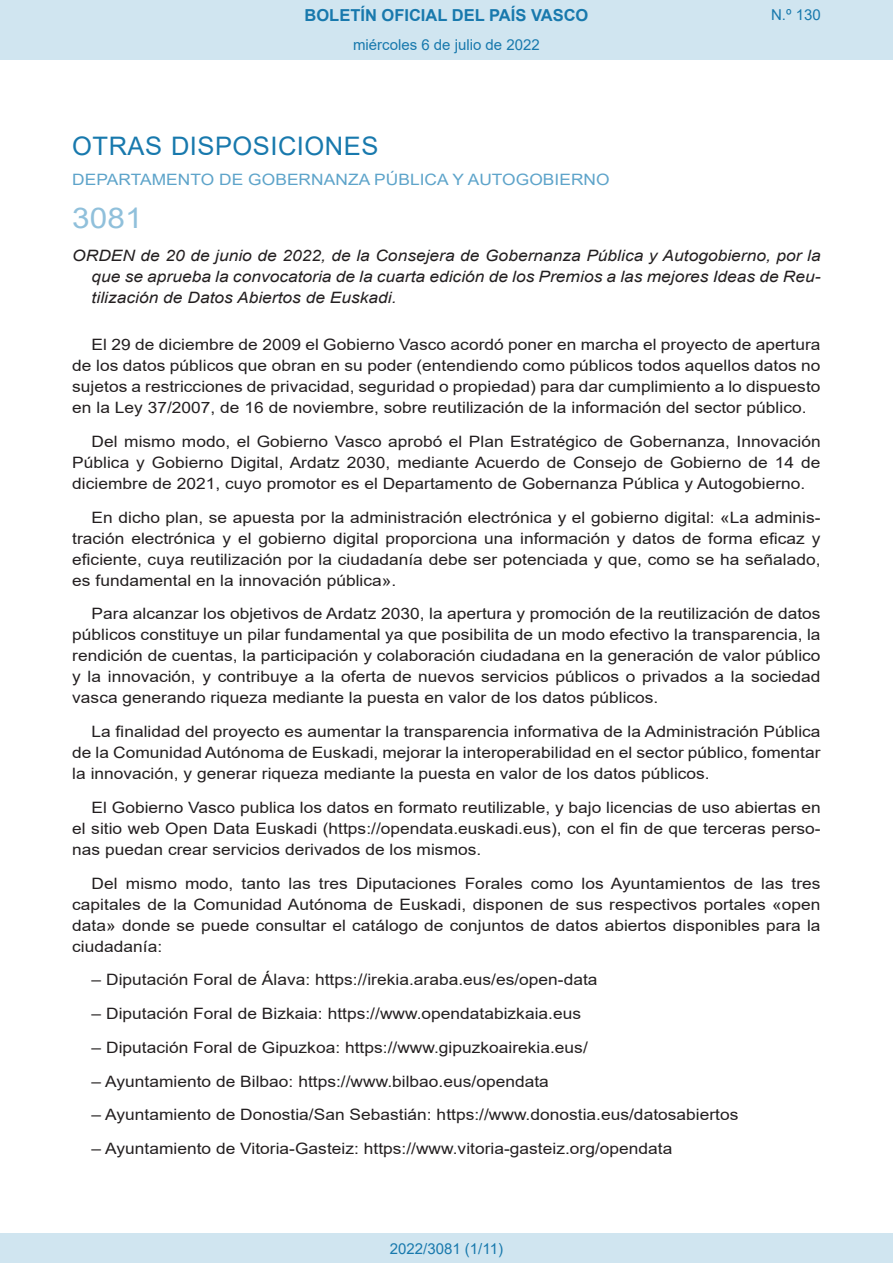
<style>
.page{position:relative;width:893px;height:1263px;background:#fff}
.page>*{position:absolute;margin:0;border:0;box-sizing:border-box;transform-origin:0 0}
.BOPVOrden{font:28.5px "Arial";color:#90c0db;scale:1.11 1}
.BOPVSeccion{font:25.5px "Arial";letter-spacing:.02em;color:#1879ad}
.t1{font:700 16.5px "Arial";color:#1879ad}
.BOPVDetalle{font:15.6px/21px "Arial";color:#231f20;text-align:justify;scale:1.11 1}
.BOPVTitulo{font:italic 15.6px/21px "Arial";color:#231f20;text-align:justify;scale:1.11 1}
.BOPVOrganismo{font:15.6px "Arial";letter-spacing:.005em;color:#5ea4ca;scale:1.11 1}
.Paginacion_Centro{font:15px "Arial";color:#1879ad}
</style>
<div class="page">
<div style="left:0;top:0;width:893px;height:60px;background:#d0e5f0"></div>
<div style="left:0;top:1233px;width:893px;height:30px;background:#d0e5f0"></div>
<p class="t1" style="left:305px;top:3px;width:285px">BOLETÍN OFICIAL DEL PAÍS VASCO</p>
<p class="Paginacion_Centro" style="left:353px;top:35px;width:188px">miércoles 6 de julio de 2022</p>
<p class="Paginacion_Centro" style="left:771px;top:5px;width:51px">N.º 130</p>
<p class="BOPVSeccion" style="left:72px;top:128px;width:308px">OTRAS DISPOSICIONES</p>
<p class="BOPVOrganismo" style="left:72px;top:169px;width:486px">DEPARTAMENTO DE GOBERNANZA PÚBLICA Y AUTOGOBIERNO</p>
<p class="BOPVOrden" style="left:72px;top:198px;width:65px">3081</p>
<p class="BOPVTitulo" style="left:92px;top:246px;width:658px;text-indent:-19px">ORDEN de 20 de junio de 2022, de la Consejera de Gobernanza Pública y Autogobierno, por la que se aprueba la convocatoria de la cuarta edición de los Premios a las mejores Ideas de Reu&shy;tilización de Datos Abiertos de Euskadi.</p>
<p class="BOPVDetalle" style="left:72px;top:334px;width:676px;text-indent:19px">El 29 de diciembre de 2009 el Gobierno Vasco acordó poner en marcha el proyecto de apertura de los datos públicos que obran en su poder (entendiendo como públicos todos aquellos datos no sujetos a restricciones de privacidad, seguridad o propiedad) para dar cumplimiento a lo dispuesto en la Ley 37/2007, de 16 de noviembre, sobre reutilización de la información del sector público.</p>
<p class="BOPVDetalle" style="left:72px;top:431px;width:676px;text-indent:19px">Del mismo modo, el Gobierno Vasco aprobó el Plan Estratégico de Gobernanza, Innovación Pública y Gobierno Digital, Ardatz 2030, mediante Acuerdo de Consejo de Gobierno de 14 de diciembre de 2021, cuyo promotor es el Departamento de Gobernanza Pública y Autogobierno.</p>
<p class="BOPVDetalle" style="left:72px;top:506px;width:676px;text-indent:19px">En dicho plan, se apuesta por la administración electrónica y el gobierno digital: «La adminis&shy;tración electrónica y el gobierno digital proporciona una información y datos de forma eficaz y eficiente, cuya reutilización por la ciudadanía debe ser potenciada y que, como se ha señalado, es fundamental en la innovación pública».</p>
<p class="BOPVDetalle" style="left:72px;top:603px;width:676px;text-indent:19px">Para alcanzar los objetivos de Ardatz 2030, la apertura y promoción de la reutilización de datos públicos constituye un pilar fundamental ya que posibilita de un modo efectivo la transparencia, la rendición de cuentas, la participación y colaboración ciudadana en la generación de valor público y la innovación, y contribuye a la oferta de nuevos servicios públicos o privados a la sociedad vasca generando riqueza mediante la puesta en valor de los datos públicos.</p>
<p class="BOPVDetalle" style="left:72px;top:721px;width:676px;text-indent:19px">La finalidad del proyecto es aumentar la transparencia informativa de la Administración Pública de la Comunidad Autónoma de Euskadi, mejorar la interoperabilidad en el sector público, fomentar la innovación, y generar riqueza mediante la puesta en valor de los datos públicos.</p>
<p class="BOPVDetalle" style="left:72px;top:797px;width:676px;text-indent:19px">El Gobierno Vasco publica los datos en formato reutilizable, y bajo licencias de uso abiertas en el sitio web Open Data Euskadi (https://opendata.euskadi.eus), con el fin de que terceras perso&shy;nas puedan crear servicios derivados de los mismos.</p>
<p class="BOPVDetalle" style="left:72px;top:872px;width:676px;text-indent:19px">Del mismo modo, tanto las tres Diputaciones Forales como los Ayuntamientos de las tres capitales de la Comunidad Autónoma de Euskadi, disponen de sus respectivos portales «open data» donde se puede consultar el catálogo de conjuntos de datos abiertos disponibles para la ciudadanía:</p>
<p class="BOPVDetalle" style="left:92px;top:969px;width:457px">– Diputación Foral de Álava: https://irekia.araba.eus/es/open-data</p>
<p class="BOPVDetalle" style="left:92px;top:1003px;width:442px">– Diputación Foral de Bizkaia: https://www.opendatabizkaia.eus</p>
<p class="BOPVDetalle" style="left:92px;top:1037px;width:448px">– Diputación Foral de Gipuzkoa: https://www.gipuzkoairekia.eus/</p>
<p class="BOPVDetalle" style="left:92px;top:1070px;width:413px">– Ayuntamiento de Bilbao: https://www.bilbao.eus/opendata</p>
<p class="BOPVDetalle" style="left:92px;top:1104px;width:584px">– Ayuntamiento de Donostia/San Sebastián: https://www.donostia.eus/datosabiertos</p>
<p class="BOPVDetalle" style="left:92px;top:1138px;width:525px">– Ayuntamiento de Vitoria-Gasteiz: https://www.vitoria-gasteiz.org/opendata</p>
<p class="Paginacion_Centro" style="left:390px;top:1238px;width:115px">2022/3081 (1/11)</p>
</div>
